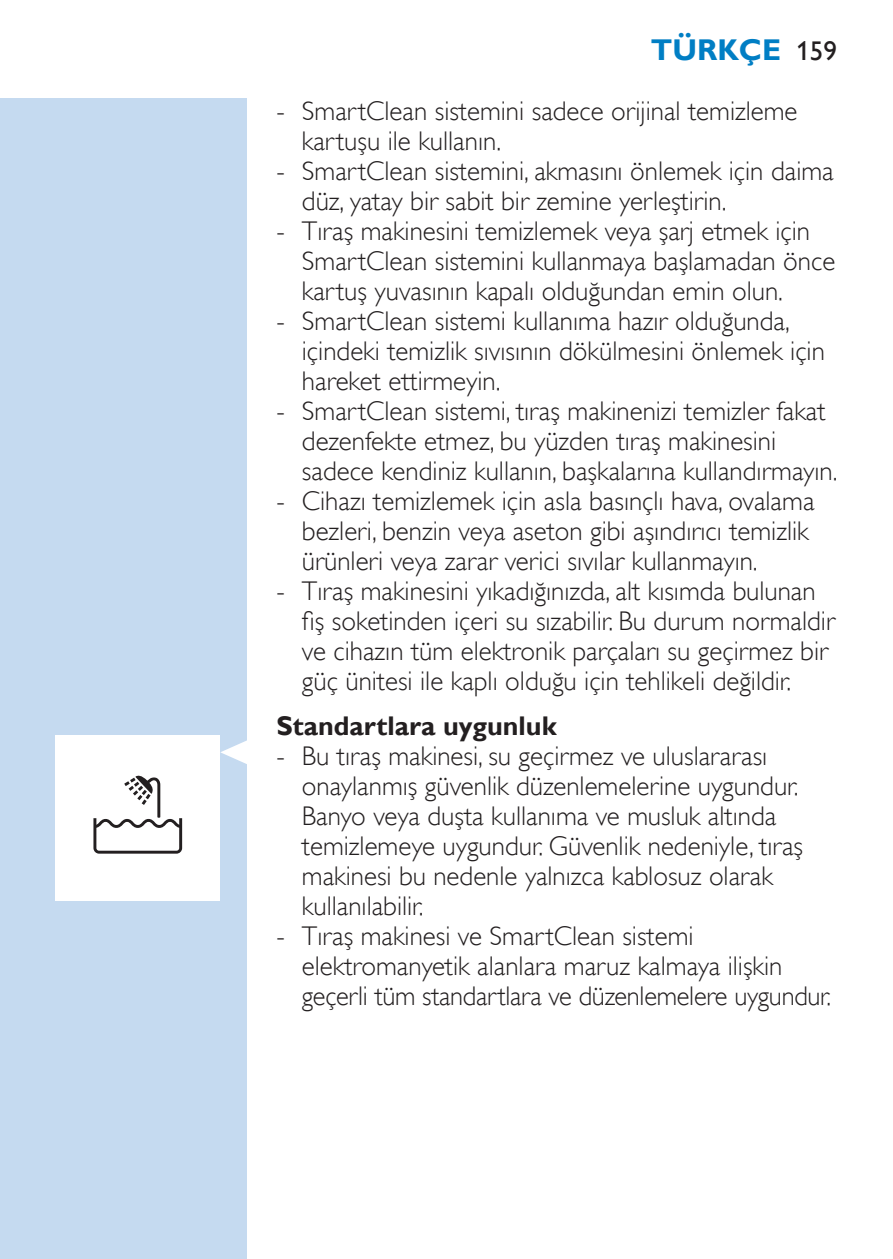
<style>
.page{position:relative;width:893px;height:1259px;background:#fff}
.page>*{position:absolute;margin:0;border:0;box-sizing:border-box;transform-origin:0 0}
.t1{font:700 30px "Gill Sans Alt One WGL";color:#007ec4}
.t2{font:27px/30px "Gill Sans Alt One WGL Light";color:#231f20}
.t3{font:700 27px "Gill Sans Alt One WGL";color:#231f20}
.s1{font-weight:400;font-size:27px;color:#231f20}
</style>
<div class="page">
<div style="left:0;top:98px;width:247px;height:1161px;background:#c5daf0"></div>
<svg style="left:220px;top:740px;width:27px;height:24px"></svg>
<div style="left:55px;top:735px;width:165px;height:165px;background:#fff"></div>
<svg style="left:93px;top:775px;width:89px;height:78px"></svg>
<p class="t1" style="left:651px;top:29px;width:188px">TÜRKÇE <span class="s1">159</span></p>
<p class="t2" style="left:302px;top:96px;width:497px;text-indent:-26px">- SmartClean sistemini sadece orijinal temizleme kartuşu ile kullanın.</p>
<p class="t2" style="left:302px;top:156px;width:533px;text-indent:-26px">- SmartClean sistemini, akmasını önlemek için daima düz, yatay bir sabit bir zemine yerleştirin.</p>
<p class="t2" style="left:302px;top:216px;width:535px;text-indent:-26px">- Tıraş makinesini temizlemek veya şarj etmek için<br>SmartClean sistemini kullanmaya başlamadan önce kartuş yuvasının kapalı olduğundan emin olun.</p>
<p class="t2" style="left:302px;top:306px;width:524px;text-indent:-26px">- SmartClean sistemi kullanıma hazır olduğunda, içindeki temizlik sıvısının dökülmesini önlemek için hareket ettirmeyin.</p>
<p class="t2" style="left:302px;top:396px;width:537px;text-indent:-26px">- SmartClean sistemi, tıraş makinenizi temizler fakat dezenfekte etmez, bu yüzden tıraş makinesini sadece kendiniz kullanın, başkalarına kullandırmayın.</p>
<p class="t2" style="left:302px;top:486px;width:514px;text-indent:-26px">- Cihazı temizlemek için asla basınçlı hava, ovalama bezleri, benzin veya aseton gibi aşındırıcı temizlik ürünleri veya zarar verici sıvılar kullanmayın.</p>
<p class="t2" style="left:302px;top:576px;width:535px;text-indent:-26px">- Tıraş makinesini yıkadığınızda, alt kısımda bulunan fiş soketinden içeri su sızabilir. Bu durum normaldir ve cihazın tüm elektronik parçaları su geçirmez bir güç ünitesi ile kaplı olduğu için tehlikeli değildir.</p>
<p class="t3" style="left:276px;top:707px;width:282px">Standartlara uygunluk</p>
<p class="t2" style="left:302px;top:741px;width:503px;text-indent:-26px">- Bu tıraş makinesi, su geçirmez ve uluslararası onaylanmış güvenlik düzenlemelerine uygundur.<br>Banyo veya duşta kullanıma ve musluk altında temizlemeye uygundur. Güvenlik nedeniyle, tıraş makinesi bu nedenle yalnızca kablosuz olarak kullanılabilir.</p>
<p class="t2" style="left:302px;top:921px;width:531px;text-indent:-26px">- Tıraş makinesi ve SmartClean sistemi elektromanyetik alanlara maruz kalmaya ilişkin geçerli tüm standartlara ve düzenlemelere uygundur.</p>
</div>
